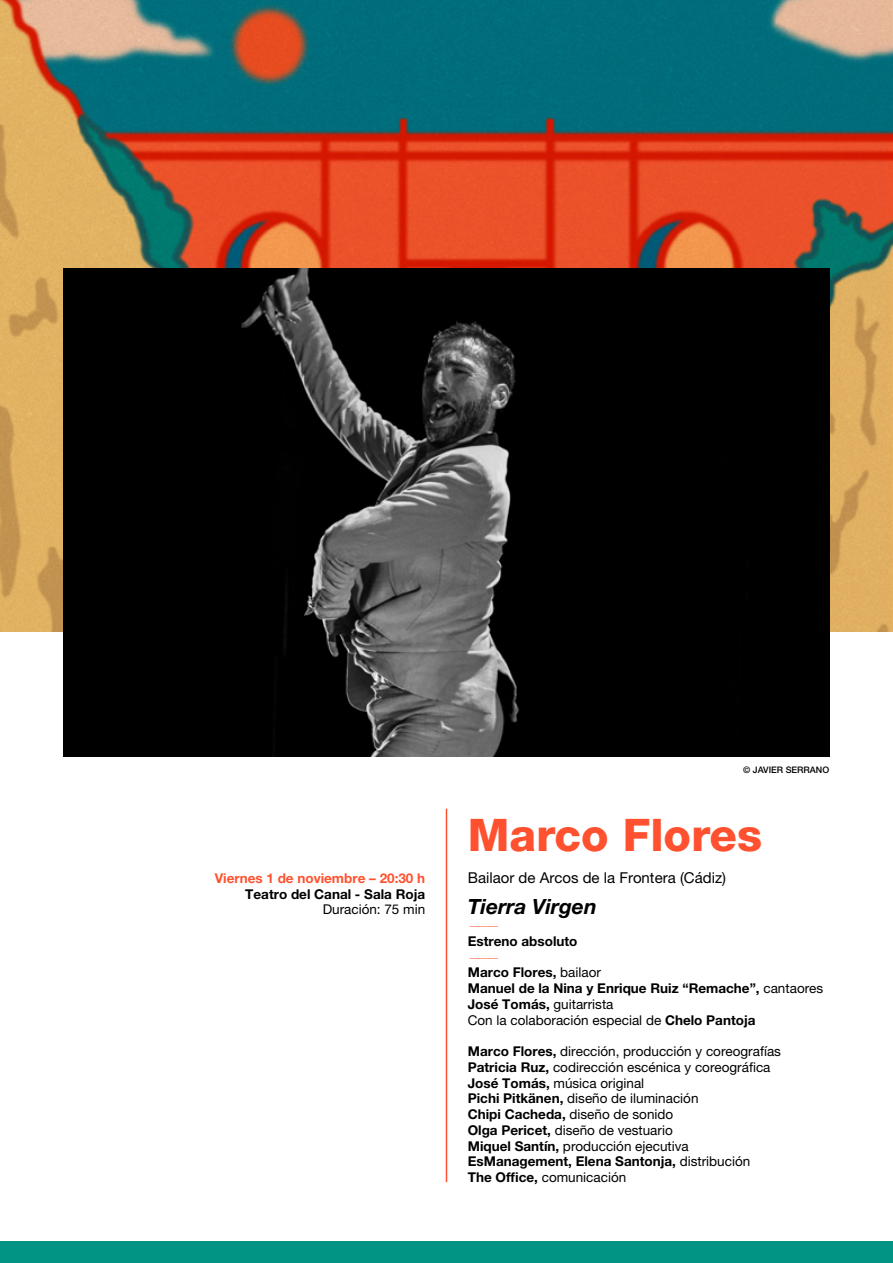
<style>
.page{position:relative;width:893px;height:1263px;background:#fff}
.page>*{position:absolute;margin:0;border:0;box-sizing:border-box;transform-origin:0 0}
.t1{font:800 45px "Helvetica Neue LT Pro";color:#ff512f}
.t2{font:italic 700 21px "Helvetica Neue LT Pro";color:#000}
.t3{font:15px "Helvetica Neue LT Pro";color:#000}
.t4{font:13.5px/15.8px "Helvetica Neue LT Pro";color:#000}
.t5{font:700 13.5px/15.8px "Helvetica Neue LT Pro";color:#000}
.t6{font:700 13.5px "Helvetica Neue LT Pro";color:#ff512f}
.t7{font:100 13.5px "Helvetica Neue LT Pro";color:#ff512f}
.t8{font:500 9px "Helvetica Neue LT Pro";color:#000}
.s1{font-weight:100;color:#ff512f}
.s2{font-weight:400}
.s3{font-weight:700}
</style>
<div class="page">
<img style="left:0;top:0;width:893px;height:631px">
<div style="left:0;top:1242px;width:893px;height:21px;background:#019484"></div>
<img style="left:64px;top:269px;width:765px;height:488px">
<hr style="left:446px;top:809px;width:1px;height:373px;background:#ff512f">
<p class="t6" style="left:215px;top:870px;width:212px">Viernes 1 de noviembre – 20:30 h</p>
<p class="t5" style="left:245px;top:886px;width:181px">Teatro del Canal - Sala Roja</p>
<p class="t4" style="left:323px;top:901px;width:104px">Duración: 75 min</p>
<p class="t8" style="left:743px;top:764px;width:88px">© JAVIER SERRANO</p>
<h1 class="t1" style="left:468px;top:808px;width:296px">Marco Flores</h1>
<p class="t3" style="left:468px;top:868px;width:260px">Bailaor de Arcos de la Frontera (Cádiz)</p>
<h2 class="t2" style="left:468px;top:894px;width:131px">Tierra Virgen</h2>
<p class="t7" style="left:468px;top:918px;width:34px">———</p>
<p class="t5" style="left:468px;top:933px;width:111px">Estreno absoluto</p>
<p class="t5" style="left:468px;top:949px;width:357px"><span class="s1">———<br></span>Marco Flores, <span class="s2">bailaor<br></span>Manuel de la Nina y Enrique Ruiz “Remache”, <span class="s2">cantaores<br></span>José Tomás, <span class="s2">guitarrista<br>Con la colaboración especial de</span> Chelo Pantoja</p>
<p class="t4" style="left:468px;top:1043px;width:315px"><span class="s3">Marco Flores,</span> dirección, producción y coreografías <span class="s3">Patricia Ruz,</span> codirección escénica y coreográfica <span class="s3">José Tomás,</span> música original<br><span class="s3">Pichi Pitkänen,</span> diseño de iluminación<br><span class="s3">Chipi Cacheda,</span> diseño de sonido<br><span class="s3">Olga Pericet,</span> diseño de vestuario<br><span class="s3">Miquel Santín,</span> producción ejecutiva <span class="s3">EsManagement, Elena Santonja,</span> distribución<br><span class="s3">The Office,</span> comunicación</p>
</div>
